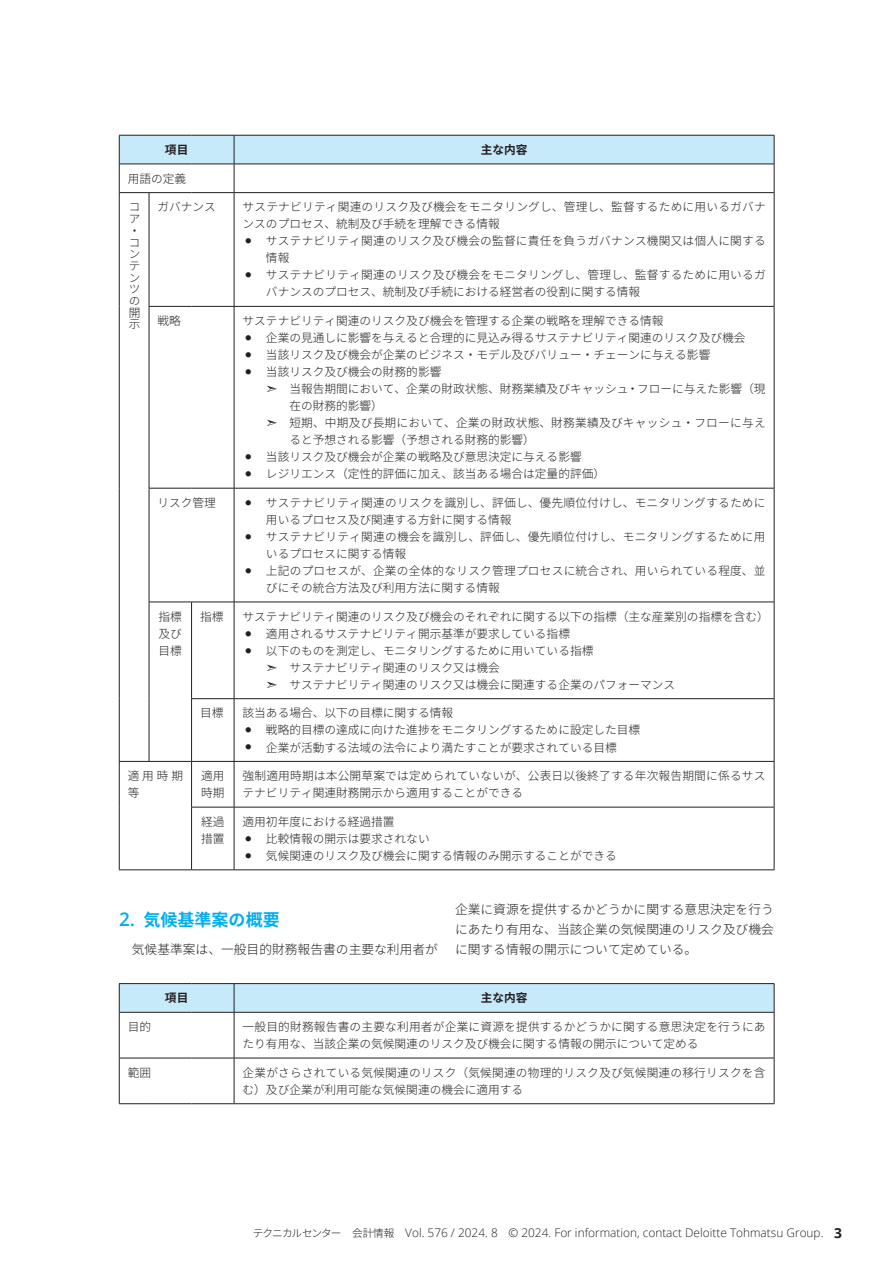
<style>
.page{position:relative;width:893px;height:1263px;background:#fff}
.page>*{position:absolute;margin:0;border:0;box-sizing:border-box;transform-origin:0 0}
.t1{font:700 16.95px "Noto Sans CJ Kjp";color:#00aeef}
.t2{font:300 12.75px/20.2px "Noto Sans CJ Kjp";color:#231f20;text-align:justify}
.t3{font:300 11.85px "Open Sans";color:#231f20}
.t4{font:300 11.7px/11.7px "Noto Sans CJ Kjp";color:#231f20}
.t5{font:300 11.7px/17px "Noto Sans CJ Kjp";letter-spacing:.02em;color:#231f20}
.t6{font:700 11.7px "Noto Sans CJ Kjp";color:#231f20}
.s1{font-family:"MS Mincho";font-weight:400}
.s2{font-family:"Open Sans";font-weight:600;font-size:18.9px}
.s3{font-family:"Noto Sans CJ Kjp";font-size:10.65px}
.s4{font-weight:700;font-size:13.8px}
</style>
<div class="page">
<svg style="left:120px;top:193px;width:654px;height:676px"></svg>
<svg style="left:119px;top:135px;width:656px;height:57px"></svg>
<hr style="left:119px;top:193px;width:1px;height:113px;background:#231f20">
<hr style="left:149px;top:193px;width:1px;height:113px;background:#231f20">
<hr style="left:234px;top:193px;width:1px;height:113px;background:#231f20">
<hr style="left:774px;top:193px;width:1px;height:113px;background:#231f20">
<hr style="left:119px;top:306px;width:1px;height:182px;background:#231f20">
<hr style="left:149px;top:307px;width:1px;height:181px;background:#231f20">
<hr style="left:234px;top:307px;width:1px;height:181px;background:#231f20">
<hr style="left:774px;top:307px;width:1px;height:181px;background:#231f20">
<hr style="left:119px;top:488px;width:1px;height:114px;background:#231f20">
<hr style="left:149px;top:488px;width:1px;height:114px;background:#231f20">
<hr style="left:234px;top:488px;width:1px;height:114px;background:#231f20">
<hr style="left:774px;top:488px;width:1px;height:114px;background:#231f20">
<hr style="left:119px;top:602px;width:1px;height:97px;background:#231f20">
<hr style="left:149px;top:602px;width:1px;height:97px;background:#231f20">
<hr style="left:191px;top:602px;width:1px;height:96px;background:#231f20">
<hr style="left:234px;top:602px;width:1px;height:96px;background:#231f20">
<hr style="left:774px;top:602px;width:1px;height:96px;background:#231f20">
<hr style="left:119px;top:699px;width:1px;height:62px;background:#231f20">
<hr style="left:149px;top:699px;width:1px;height:62px;background:#231f20">
<hr style="left:191px;top:699px;width:1px;height:62px;background:#231f20">
<hr style="left:234px;top:699px;width:1px;height:62px;background:#231f20">
<hr style="left:774px;top:699px;width:1px;height:62px;background:#231f20">
<hr style="left:119px;top:762px;width:1px;height:45px;background:#231f20">
<hr style="left:191px;top:762px;width:1px;height:45px;background:#231f20">
<hr style="left:234px;top:762px;width:1px;height:45px;background:#231f20">
<hr style="left:774px;top:762px;width:1px;height:45px;background:#231f20">
<hr style="left:119px;top:807px;width:1px;height:63px;background:#231f20">
<hr style="left:191px;top:807px;width:1px;height:63px;background:#231f20">
<hr style="left:234px;top:807px;width:1px;height:63px;background:#231f20">
<hr style="left:774px;top:807px;width:1px;height:63px;background:#231f20">
<hr style="left:119px;top:164px;width:30px;height:1px;background:#231f20">
<hr style="left:149px;top:164px;width:43px;height:1px;background:#231f20">
<hr style="left:192px;top:164px;width:42px;height:1px;background:#231f20">
<hr style="left:234px;top:164px;width:540px;height:1px;background:#231f20">
<hr style="left:119px;top:192px;width:30px;height:1px;background:#231f20">
<hr style="left:149px;top:192px;width:43px;height:1px;background:#231f20">
<hr style="left:192px;top:192px;width:42px;height:1px;background:#231f20">
<hr style="left:234px;top:192px;width:540px;height:1px;background:#231f20">
<hr style="left:149px;top:306px;width:43px;height:1px;background:#231f20">
<hr style="left:192px;top:306px;width:42px;height:1px;background:#231f20">
<hr style="left:234px;top:306px;width:540px;height:1px;background:#231f20">
<hr style="left:149px;top:488px;width:43px;height:1px;background:#231f20">
<hr style="left:192px;top:488px;width:42px;height:1px;background:#231f20">
<hr style="left:234px;top:488px;width:540px;height:1px;background:#231f20">
<hr style="left:149px;top:602px;width:43px;height:1px;background:#231f20">
<hr style="left:192px;top:602px;width:42px;height:1px;background:#231f20">
<hr style="left:234px;top:602px;width:540px;height:1px;background:#231f20">
<hr style="left:191px;top:698px;width:43px;height:1px;background:#231f20">
<hr style="left:234px;top:698px;width:540px;height:1px;background:#231f20">
<hr style="left:119px;top:761px;width:30px;height:1px;background:#231f20">
<hr style="left:149px;top:761px;width:43px;height:1px;background:#231f20">
<hr style="left:192px;top:761px;width:42px;height:1px;background:#231f20">
<hr style="left:234px;top:761px;width:540px;height:1px;background:#231f20">
<hr style="left:191px;top:807px;width:43px;height:1px;background:#231f20">
<hr style="left:234px;top:807px;width:540px;height:1px;background:#231f20">
<hr style="left:119px;top:869px;width:30px;height:1px;background:#231f20">
<hr style="left:149px;top:869px;width:43px;height:1px;background:#231f20">
<hr style="left:192px;top:869px;width:42px;height:1px;background:#231f20">
<hr style="left:234px;top:869px;width:540px;height:1px;background:#231f20">
<svg style="left:120px;top:1013px;width:654px;height:90px"></svg>
<svg style="left:119px;top:983px;width:656px;height:29px;background:#bee0ef"></svg>
<hr style="left:119px;top:1012px;width:1px;height:46px;background:#231f20">
<hr style="left:234px;top:1012px;width:1px;height:46px;background:#231f20">
<hr style="left:774px;top:1012px;width:1px;height:46px;background:#231f20">
<hr style="left:119px;top:1058px;width:1px;height:45px;background:#231f20">
<hr style="left:234px;top:1058px;width:1px;height:45px;background:#231f20">
<hr style="left:774px;top:1058px;width:1px;height:45px;background:#231f20">
<hr style="left:119px;top:1012px;width:30px;height:1px;background:#231f20">
<hr style="left:149px;top:1012px;width:43px;height:1px;background:#231f20">
<hr style="left:192px;top:1012px;width:42px;height:1px;background:#231f20">
<hr style="left:234px;top:1012px;width:540px;height:1px;background:#231f20">
<hr style="left:119px;top:1058px;width:30px;height:1px;background:#231f20">
<hr style="left:149px;top:1058px;width:43px;height:1px;background:#231f20">
<hr style="left:192px;top:1058px;width:42px;height:1px;background:#231f20">
<hr style="left:234px;top:1058px;width:540px;height:1px;background:#231f20">
<hr style="left:119px;top:1103px;width:30px;height:1px;background:#231f20">
<hr style="left:149px;top:1103px;width:43px;height:1px;background:#231f20">
<hr style="left:192px;top:1103px;width:42px;height:1px;background:#231f20">
<hr style="left:234px;top:1103px;width:540px;height:1px;background:#231f20">
<p class="t6" style="left:165px;top:143px;width:25px">項目</p>
<p class="t6" style="left:481px;top:143px;width:48px">主な内容</p>
<p class="t4" style="left:128px;top:173px;width:60px">用語の定義</p>
<p class="t4" style="left:129px;top:202px;width:12px">コア・コンテンツの開示</p>
<p class="t4" style="left:158px;top:202px;width:60px">ガバナンス</p>
<p class="t5" style="left:243px;top:199px;width:525px">サステナビリティ関連のリスク及び機会をモニタリングし、管理し、監督するために用いるガバナンスのプロセス、統制及び手続を理解できる情報</p>
<p class="t5" style="left:266px;top:233px;width:501px;text-indent:-20px"><sup>●</sup> サステナビリティ関連のリスク及び機会の監督に責任を負うガバナンス機関又は個人に関する情報</p>
<p class="t5" style="left:266px;top:267px;width:501px;text-indent:-20px"><sup>●</sup> サステナビリティ関連のリスク及び機会をモニタリングし、管理し、監督するために用いるガバナンスのプロセス、統制及び手続における経営者の役割に関する情報</p>
<p class="t4" style="left:158px;top:315px;width:25px">戦略</p>
<p class="t4" style="left:243px;top:315px;width:422px">サステナビリティ関連のリスク及び機会を管理する企業の戦略を理解できる情報</p>
<p class="t4" style="left:245px;top:332px;width:501px"><sup>●</sup> 企業の見通しに影響を与えると合理的に見込み得るサステナビリティ関連のリスク及び機会</p>
<p class="t4" style="left:245px;top:349px;width:466px"><sup>●</sup> 当該リスク及び機会が企業のビジネス・モデル及びバリュー・チェーンに与える影響</p>
<p class="t4" style="left:245px;top:366px;width:197px"><sup>●</sup> 当該リスク及び機会の財務的影響</p>
<p class="t4" style="left:243px;top:383px;width:524px">　　<span class="s1">➣</span> 当報告期間において、企業の財政状態、財務業績及びキャッシュ・フローに与えた影響（現</p>
<p class="t4" style="left:289px;top:400px;width:95px">在の財務的影響）</p>
<p class="t5" style="left:243px;top:415px;width:525px">　　<span class="s1">➣</span> 短期、中期及び長期において、企業の財政状態、財務業績及びキャッシュ・フローに与え</p>
<p class="t4" style="left:289px;top:434px;width:247px">ると予想される影響（予想される財務的影響）</p>
<p class="t4" style="left:245px;top:451px;width:338px"><sup>●</sup> 当該リスク及び機会が企業の戦略及び意思決定に与える影響</p>
<p class="t4" style="left:245px;top:468px;width:361px"><sup>●</sup> レジリエンス（定性的評価に加え、該当ある場合は定量的評価）</p>
<p class="t4" style="left:158px;top:497px;width:60px">リスク管理</p>
<p class="t5" style="left:266px;top:494px;width:501px;text-indent:-20px"><sup>●</sup> サステナビリティ関連のリスクを識別し、評価し、優先順位付けし、モニタリングするために用いるプロセス及び関連する方針に関する情報</p>
<p class="t5" style="left:266px;top:528px;width:501px;text-indent:-20px"><sup>●</sup> サステナビリティ関連の機会を識別し、評価し、優先順位付けし、モニタリングするために用いるプロセスに関する情報</p>
<p class="t5" style="left:266px;top:562px;width:501px;text-indent:-20px"><sup>●</sup> 上記のプロセスが、企業の全体的なリスク管理プロセスに統合され、用いられている程度、並びにその統合方法及び利用方法に関する情報</p>
<p class="t4" style="left:159px;top:608px;width:25px;line-height:17px;text-align:justify">指標及び目標</p>
<p class="t4" style="left:200px;top:611px;width:25px">指標</p>
<p class="t4" style="left:243px;top:611px;width:528px">サステナビリティ関連のリスク及び機会のそれぞれに関する以下の指標（主な産業別の指標を含む）</p>
<p class="t4" style="left:245px;top:628px;width:326px"><sup>●</sup> 適用されるサステナビリティ開示基準が要求している指標</p>
<p class="t4" style="left:243px;top:642px;width:434px;line-height:17px"><sup>●</sup> 以下のものを測定し、モニタリングするために用いている指標<br>　　<span class="s1">➣</span> サステナビリティ関連のリスク又は機会<br>　　<span class="s1">➣</span> サステナビリティ関連のリスク又は機会に関連する企業のパフォーマンス</p>
<p class="t4" style="left:200px;top:708px;width:25px">目標</p>
<p class="t4" style="left:243px;top:708px;width:212px">該当ある場合、以下の目標に関する情報</p>
<p class="t4" style="left:245px;top:725px;width:396px"><sup>●</sup> 戦略的目標の達成に向けた進捗をモニタリングするために設定した目標</p>
<p class="t4" style="left:245px;top:742px;width:373px"><sup>●</sup> 企業が活動する法域の法令により満たすことが要求されている目標</p>
<p class="t4" style="left:128px;top:768px;width:57px;line-height:17px">適用時期等</p>
<p class="t4" style="left:201px;top:768px;width:25px;line-height:17px">適用時期</p>
<p class="t4" style="left:243px;top:768px;width:524px;line-height:17px">強制適用時期は本公開草案では定められていないが、公表日以後終了する年次報告期間に係るサステナビリティ関連財務開示から適用することができる</p>
<p class="t4" style="left:201px;top:813px;width:25px;line-height:17px">経過措置</p>
<p class="t4" style="left:243px;top:816px;width:154px">適用初年度における経過措置</p>
<p class="t4" style="left:245px;top:833px;width:186px"><sup>●</sup> 比較情報の開示は要求されない</p>
<p class="t4" style="left:245px;top:850px;width:373px"><sup>●</sup> 気候関連のリスク及び機会に関する情報のみ開示することができる</p>
<h1 class="t1" style="left:119px;top:910px;width:162px"><span class="s2">2.</span> 気候基準案の概要</h1>
<p class="t2" style="left:132px;top:940px;width:308px">気候基準案は、一般目的財務報告書の主要な利用者が</p>
<p class="t2" style="left:455px;top:899px;width:320px">企業に資源を提供するかどうかに関する意思決定を行うにあたり有用な、当該企業の気候関連のリスク及び機会に関する情報の開示について定めている。</p>
<p class="t6" style="left:165px;top:991px;width:25px">項目</p>
<p class="t6" style="left:481px;top:991px;width:48px">主な内容</p>
<p class="t4" style="left:128px;top:1021px;width:25px">目的</p>
<p class="t4" style="left:243px;top:1018px;width:525px;line-height:17px">一般目的財務報告書の主要な利用者が企業に資源を提供するかどうかに関する意思決定を行うにあたり有用な、当該企業の気候関連のリスク及び機会に関する情報の開示について定める</p>
<p class="t4" style="left:128px;top:1067px;width:25px">範囲</p>
<p class="t4" style="left:243px;top:1064px;width:524px;line-height:17px">企業がさらされている気候関連のリスク（気候関連の物理的リスク及び気候関連の移行リスクを含む）及び企業が利用可能な気候関連の機会に適用する</p>
<p class="t3" style="left:253px;top:1225px;width:591px"><span class="s3">テクニカルセンター　会計情報　</span>Vol. 576 / 2024. 8 © 2024. For information, contact Deloitte Tohmatsu Group. <span class="s4">3</span></p>
</div>
